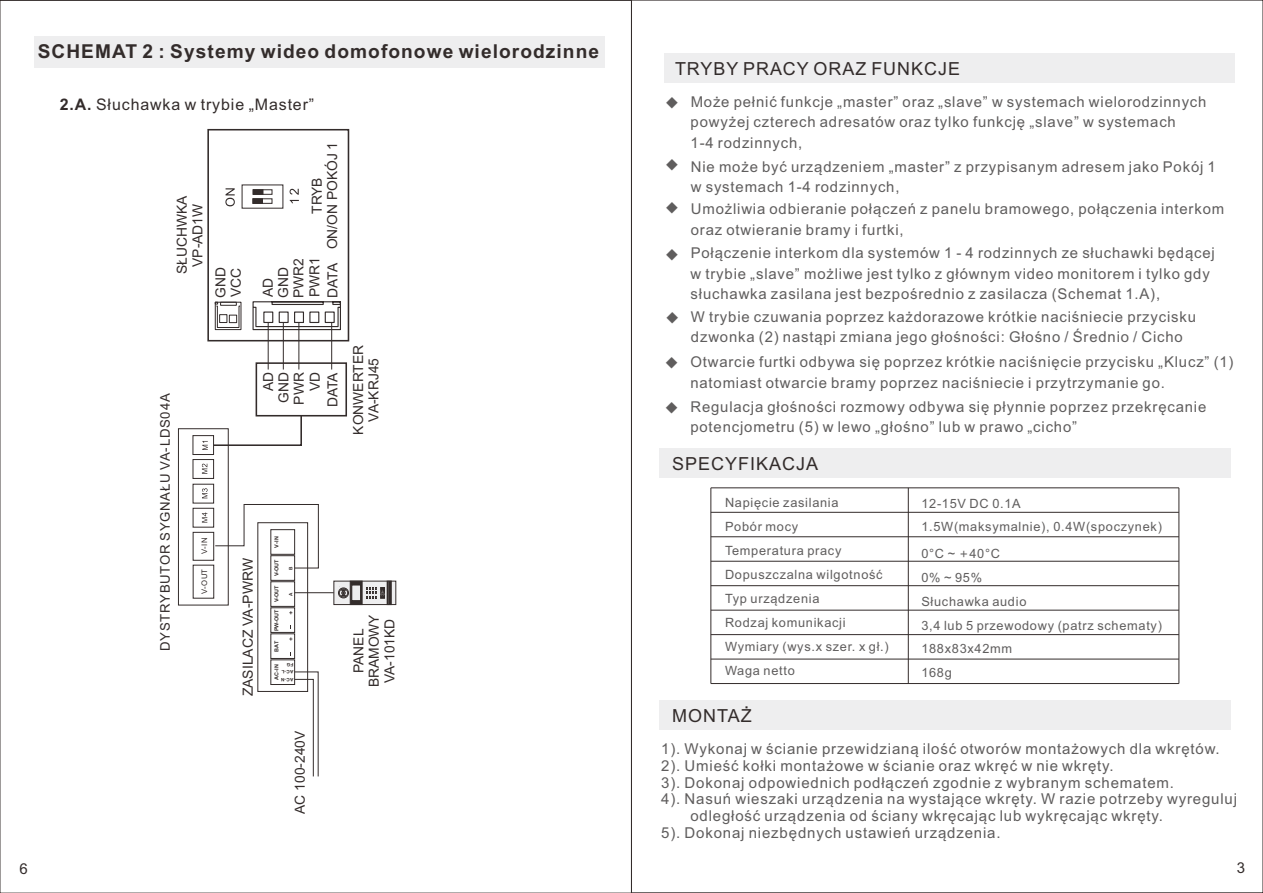
<style>
.page{position:relative;width:1263px;height:893px;background:#fff}
.page>*{position:absolute;margin:0;border:0;box-sizing:border-box;transform-origin:0 0}
.t1{font:700 19.2px "Arial";letter-spacing:.055em;color:#332c2b}
.t2{font:18px "Arial";letter-spacing:.055em;color:#332c2b}
.t3{font:15.9px "Arial";letter-spacing:.055em;color:#332c2b}
.t4{font:15px "Arial";letter-spacing:.055em;color:#5f5d5d}
.t5{font:15px "Arial";color:#332c2b}
.t6{font:14.85px/20.4px "Arial";letter-spacing:.055em;color:#5f5d5d}
.t7{font:14.55px "Sim Sun";color:#5f5d5d}
.t8{font:13.95px "Arial";color:#332c2b}
.t9{font:13.8px/15.6px "Arial";color:#332c2b;text-align:center}
.t10{font:13.2px "Arial";letter-spacing:.055em;color:#332c2b}
.t11{font:12.75px/24px "Arial";letter-spacing:.055em;color:#5f5d5d}
.t12{font:7.65px "Arial";color:#332c2b}
.t13{font:700 5.55px "Arial";color:#332c2b}
.t14{font:700 4.65px/7.4px "Arial";color:#332c2b}
.s1{font-weight:700}
.s2{font-family:"Arial Unicode MS"}
.s3{font-family:"Sim Sun";font-size:14.55px}
.s4{font-family:"Microsoft Ya Hei"}
</style>
<div class="page">
<hr style="left:908px;top:488px;width:1px;height:195px;background:#332c2b">
<hr style="left:711px;top:487px;width:468px;height:1px;background:#332c2b">
<hr style="left:711px;top:512px;width:468px;height:1px;background:#332c2b">
<hr style="left:711px;top:536px;width:468px;height:1px;background:#332c2b">
<hr style="left:711px;top:659px;width:468px;height:1px;background:#332c2b">
<hr style="left:711px;top:634px;width:468px;height:1px;background:#332c2b">
<hr style="left:711px;top:610px;width:468px;height:1px;background:#332c2b">
<hr style="left:711px;top:585px;width:468px;height:1px;background:#332c2b">
<hr style="left:711px;top:561px;width:468px;height:1px;background:#332c2b">
<hr style="left:710px;top:488px;width:1px;height:195px;background:#332c2b">
<div style="left:659px;top:448px;width:571px;height:29px;background:#eeeeef"></div>
<div style="left:664px;top:54px;width:571px;height:29px;background:#eeeeef"></div>
<hr style="left:711px;top:683px;width:468px;height:1px;background:#332c2b">
<hr style="left:1178px;top:488px;width:1px;height:195px;background:#332c2b">
<div style="left:659px;top:700px;width:571px;height:29px;background:#eeeeef"></div>
<svg style="left:178px;top:362px;width:218px;height:415px"></svg>
<hr style="left:283px;top:322px;width:1px;height:47px;background:#332c2b">
<hr style="left:268px;top:322px;width:1px;height:47px;background:#332c2b">
<hr style="left:331px;top:322px;width:1px;height:47px;background:#332c2b">
<hr style="left:298px;top:322px;width:1px;height:47px;background:#332c2b">
<svg style="left:207px;top:128px;width:143px;height:214px"></svg>
<div style="left:34px;top:36px;width:571px;height:32px;background:#eeeeef"></div>
<p class="t1" style="left:38px;top:44px;width:563px">SCHEMAT 2 : Systemy wideo domofonowe wielorodzinne</p>
<p class="t3" style="left:60px;top:98px;width:256px"><span class="s1">2.A.</span> Słuchawka w trybie „Master”</p>
<p class="t9" style="left:176px;top:274px;width:80px;rotate:-90deg">SŁUCHWKA<br>VP-AD1W</p>
<p class="t9" style="left:214px;top:298px;width:32px;text-align:left;rotate:-90deg">GND<br>VCC</p>
<p class="t9" style="left:310px;top:249px;width:109px;rotate:-90deg">TRYB<br>ON/ON POKÓJ 1</p>
<p class="t9" style="left:262px;top:298px;width:42px;text-align:left;rotate:-90deg">AD<br>GND<br>PWR2<br>PWR1</p>
<p class="t9" style="left:326px;top:298px;width:36px;rotate:-90deg">DATA</p>
<p class="t10" style="left:160px;top:651px;width:259px;rotate:-90deg">DYSTRYBUTOR SYGNAŁU VA-LDS04A</p>
<p class="t12" style="left:202px;top:554px;width:18px;rotate:-90deg">V<span class="s2">-</span>IN</p>
<p class="t12" style="left:202px;top:594px;width:27px;rotate:-90deg">V<span class="s2">-</span>OUT</p>
<p class="t9" style="left:321px;top:435px;width:91px;line-height:25.5px;rotate:-90deg">DATA<br>KONWERTER</p>
<p class="t9" style="left:367px;top:422px;width:65px;rotate:-90deg">VA-KRJ45</p>
<p class="t9" style="left:262px;top:405px;width:34px;text-align:right;rotate:-90deg">AD<br>GND<br>PWR<br>VD</p>
<p class="t8" style="left:242px;top:696px;width:140px;rotate:-90deg">ZASILACZ VA-PWRW</p>
<p class="t13" style="left:275px;top:547px;width:13px;rotate:-90deg">V-IN</p>
<p class="t13" style="left:275px;top:576px;width:18px;rotate:-90deg">V-OUT</p>
<p class="t13" style="left:275px;top:602px;width:18px;rotate:-90deg">V-OUT</p>
<p class="t13" style="left:275px;top:631px;width:24px;rotate:-90deg">PW-OUT</p>
<p class="t13" style="left:275px;top:652px;width:12px;rotate:-90deg">BAT</p>
<p class="t14" style="left:288px;top:570px;width:5px;rotate:-90deg">B</p>
<p class="t14" style="left:288px;top:596px;width:5px;rotate:-90deg">A</p>
<p class="t14" style="left:294px;top:668px;width:8px;rotate:-180deg">FG</p>
<p class="t13" style="left:275px;top:680px;width:18px;rotate:-90deg">AC-IN</p>
<p class="t14" style="left:294px;top:683px;width:14px;rotate:-180deg">AC-N<br>A C L-</p>
<p class="t9" style="left:293px;top:814px;width:84px;rotate:-90deg">AC 100-240V</p>
<p class="t9" style="left:352px;top:687px;width:74px;rotate:-90deg">PANEL<br>BRAMOWY<br>VA-101KD</p>
<p class="t2" style="left:675px;top:62px;width:286px">TRYBY PRACY ORAZ FUNKCJE</p>
<p class="t6" style="left:691px;top:93px;width:517px;text-indent:-26px"><sub>◆</sub> Może pełnić funkcje „master” oraz „slave” w systemach wielorodzinnych powyżej czterech adresatów oraz tylko funkcję „slave” w systemach<br>1-4 rodzinnych,</p>
<p class="t7" style="left:665px;top:158px;width:16px">◆</p>
<p class="t6" style="left:691px;top:158px;width:526px">Nie może być urządzeniem „master” z przypisanym adresem jako Pokój 1 w systemach 1-4 rodzinnych,</p>
<p class="t7" style="left:665px;top:200px;width:16px">◆</p>
<p class="t6" style="left:691px;top:244px;width:526px;text-indent:-26px"><sub>◆</sub> Połączenie interkom dla systemów 1 - 4 rodzinnych ze słuchawki będącej w trybie „slave” możliwe jest tylko z głównym video monitorem i tylko gdy słuchawka zasilana jest bezpośrednio z zasilacza (Schemat 1.A),</p>
<p class="t6" style="left:691px;top:200px;width:535px">Umożliwia odbieranie połączeń z panelu bramowego, połączenia interkom oraz otwieranie bramy i furtki,</p>
<p class="t6" style="left:691px;top:308px;width:507px;text-indent:-26px"><span class="s3">◆</span> W trybie czuwania poprzez każdorazowe krótkie naciśniecie przycisku dzwonka (2) nastąpi zmiana jego głośności: Głośno / Średnio / Cicho</p>
<p class="t6" style="left:690px;top:353px;width:545px;text-indent:-26px"><span class="s3">◆</span> Otwarcie furtki odbywa się poprzez krótkie naciśnięcie przycisku „Klucz” (1) natomiast otwarcie bramy poprzez naciśniecie i przytrzymanie go.</p>
<p class="t6" style="left:690px;top:398px;width:517px;text-indent:-26px"><span class="s3">◆</span> Regulacja głośności rozmowy odbywa się płynnie poprzez przekręcanie potencjometru (5) w lewo „głośno” lub w prawo „cicho”</p>
<p class="t2" style="left:672px;top:456px;width:148px">SPECYFIKACJA</p>
<p class="t11" style="left:725px;top:492px;width:165px">Napięcie zasilania<br>Pobór mocy<br>Temperatura pracy<br>Dopuszczalna wilgotność<br>Typ urządzenia<br>Rodzaj komunikacji<br>Wymiary (wys.x szer. x gł.)<br>Waga netto</p>
<p class="t11" style="left:921px;top:492px;width:242px;line-height:23.5px">12-15V DC 0.1A<br>1.5W(maksymalnie), 0.4W(spoczynek)</p>
<p class="t11" style="left:921px;top:543px;width:242px">0°C ~ <span class="s4">+</span>40°C<br>0% ~ 95%<br>Słuchawka audio<br>3,4 lub 5 przewodowy (patrz schematy)<br>188x83x42mm<br>168g</p>
<p class="t2" style="left:672px;top:708px;width:81px">MONTAŻ</p>
<p class="t4" style="left:661px;top:743px;width:560px">1). Wykonaj w ścianie przewidzianą ilość otworów montażowych dla wkrętów.</p>
<p class="t4" style="left:661px;top:760px;width:454px">2). Umieść kołki montażowe w ścianie oraz wkręć w nie wkręty.</p>
<p class="t4" style="left:661px;top:777px;width:514px">3). Dokonaj odpowiednich podłączeń zgodnie z wybranym schematem.</p>
<p class="t4" style="left:661px;top:793px;width:577px">4). Nasuń wieszaki urządzenia na wystające wkręty. W razie potrzeby wyreguluj</p>
<p class="t4" style="left:690px;top:810px;width:474px">odległość urządzenia od ściany wkręcając lub wykręcając wkręty.</p>
<p class="t4" style="left:661px;top:827px;width:341px">5). Dokonaj niezbędnych ustawień urządzenia.</p>
<p class="t5" style="left:19px;top:863px;width:10px">6</p>
<p class="t5" style="left:1237px;top:862px;width:10px">3</p>
</div>
